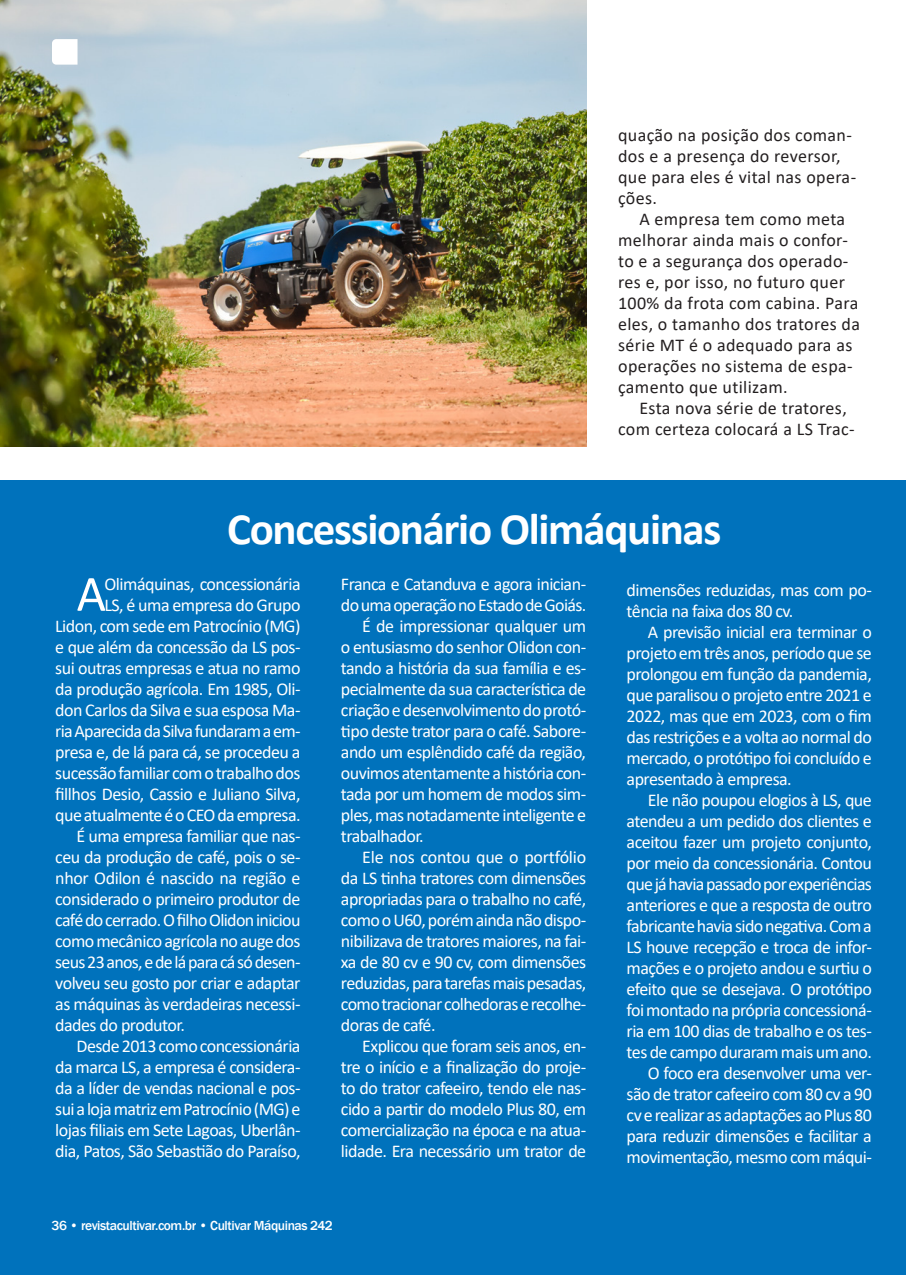
<style>
.page{position:relative;width:906px;height:1276px;background:#fff}
.page>*{position:absolute;margin:0;border:0;box-sizing:border-box;transform-origin:0 0}
.CorpoTEXTO{font:51.15px "Calibri";color:#fff}
.CorpoTEXTO-2{font:700 45px "Calibri";letter-spacing:-.03em;color:#fff}
.CorpoTEXTO-3{font:18px/21px "Calibri";letter-spacing:-.03em;color:#fff;text-align:justify}
.CorpoTEXTO-4{font:18px/21px "Calibri";letter-spacing:.02em;color:#231f20}
.Título_2{font:500 13.5px "Franklin Gothic";letter-spacing:-.03em;color:#fff}
</style>
<div class="page">
<img style="left:0;top:0;width:586px;height:446px">
<div style="left:0;top:480px;width:906px;height:794px;background:#0072bc"></div>
<svg style="left:52px;top:39px;width:25px;height:26px"></svg>
<p class="CorpoTEXTO-4" style="left:618px;top:124px;width:239px">quação na posição dos coman&shy;dos e a presença do reversor, que para eles é vital nas opera&shy;ções.</p>
<p class="CorpoTEXTO-4" style="left:618px;top:208px;width:243px;text-indent:21px">A empresa tem como meta melhorar ainda mais o confor&shy;to e a segurança dos operado&shy;res e, por isso, no futuro quer<br>100% da frota com cabina. Para eles, o tamanho dos tratores da série MT é o adequado para as operações no sistema de espa&shy;çamento que utilizam.</p>
<p class="CorpoTEXTO-4" style="left:618px;top:397px;width:238px;text-indent:21px">Esta nova série de tratores, com certeza colocará a LS Trac-</p>
<p class="CorpoTEXTO-2" style="left:227px;top:497px;width:496px">Concessionário Olimáquinas</p>
<p class="CorpoTEXTO-3" style="left:341px;top:573px;width:247px">Franca e Catanduva e agora inician&shy;do uma operação no Estado de Goiás.</p>
<p class="CorpoTEXTO-3" style="left:341px;top:615px;width:247px;text-indent:21px">É de impressionar qualquer um o entusiasmo do senhor Olidon con&shy;tando a história da sua família e es&shy;pecialmente da sua característica de criação e desenvolvimento do protó&shy;tipo deste trator para o café. Sabore&shy;ando um esplêndido café da região, ouvimos atentamente a história con&shy;tada por um homem de modos sim&shy;ples, mas notadamente inteligente e trabalhador.</p>
<p class="CorpoTEXTO-3" style="left:341px;top:846px;width:247px;text-indent:21px">Ele nos contou que o portfólio da LS tinha tratores com dimensões apropriadas para o trabalho no café, como o U60, porém ainda não dispo&shy;nibilizava de tratores maiores, na fai&shy;xa de 80 cv e 90 cv, com dimensões reduzidas, para tarefas mais pesadas, como tracionar colhedoras e recolhe&shy;doras de café.</p>
<p class="CorpoTEXTO-3" style="left:341px;top:1035px;width:247px;text-indent:21px">Explicou que foram seis anos, en&shy;tre o início e a finalização do proje&shy;to do trator cafeeiro, tendo ele nas&shy;cido a partir do modelo Plus 80, em comercialização na época e na atua&shy;lidade. Era necessário um trator de</p>
<p class="CorpoTEXTO-3" style="left:55px;top:573px;width:247px;text-align:right">Olimáquinas, concessionária<br>LS, é uma empresa do Grupo<br>Lidon, com sede em Patrocínio (MG) e que além da concessão da LS pos&shy;sui outras empresas e atua no ramo da produção agrícola. Em 1985, Oli&shy;don Carlos da Silva e sua esposa Ma&shy;ria Aparecida da Silva fundaram a em&shy;presa e, de lá para cá, se procedeu a sucessão familiar com o trabalho dos fillhos Desio, Cassio e Juliano Silva, que atualmente é o CEO da empresa.</p>
<p class="CorpoTEXTO-3" style="left:55px;top:825px;width:247px;text-indent:21px">É uma empresa familiar que nas&shy;ceu da produção de café, pois o se&shy;nhor Odilon é nascido na região e considerado o primeiro produtor de café do cerrado. O filho Olidon iniciou como mecânico agrícola no auge dos seus 23 anos, e de lá para cá só desen&shy;volveu seu gosto por criar e adaptar as máquinas às verdadeiras necessi&shy;dades do produtor.</p>
<p class="CorpoTEXTO-3" style="left:55px;top:1035px;width:247px;text-indent:21px">Desde 2013 como concessionária da marca LS, a empresa é considera&shy;da a líder de vendas nacional e pos&shy;sui a loja matriz em Patrocínio (MG) e lojas filiais em Sete Lagoas, Uberlân&shy;dia, Patos, São Sebastião do Paraíso,</p>
<p class="CorpoTEXTO" style="left:76px;top:558px;width:31px">A</p>
<p class="CorpoTEXTO-3" style="left:626px;top:579px;width:247px">dimensões reduzidas, mas com po&shy;tência na faixa dos 80 cv.</p>
<p class="CorpoTEXTO-3" style="left:626px;top:621px;width:247px;text-indent:21px">A previsão inicial era terminar o projeto em três anos, período que se prolongou em função da pandemia, que paralisou o projeto entre 2021 e 2022, mas que em 2023, com o fim das restrições e a volta ao normal do mercado, o protótipo foi concluído e apresentado à empresa.</p>
<p class="CorpoTEXTO-3" style="left:626px;top:789px;width:247px;text-indent:21px">Ele não poupou elogios à LS, que atendeu a um pedido dos clientes e aceitou fazer um projeto conjunto, por meio da concessionária. Contou que já havia passado por experiências anteriores e que a resposta de outro fabricante havia sido negativa. Com a LS houve recepção e troca de infor&shy;mações e o projeto andou e surtiu o efeito que se desejava. O protótipo foi montado na própria concessioná&shy;ria em 100 dias de trabalho e os tes&shy;tes de campo duraram mais um ano.</p>
<p class="CorpoTEXTO-3" style="left:626px;top:1062px;width:247px;text-indent:21px">O foco era desenvolver uma ver&shy;são de trator cafeeiro com 80 cv a 90 cv e realizar as adaptações ao Plus 80 para reduzir dimensões e facilitar a movimentação, mesmo com máqui-</p>
<p class="Título_2" style="left:52px;top:1217px;width:283px">36 • revistacultivar.com.br • Cultivar Máquinas 242</p>
</div>
